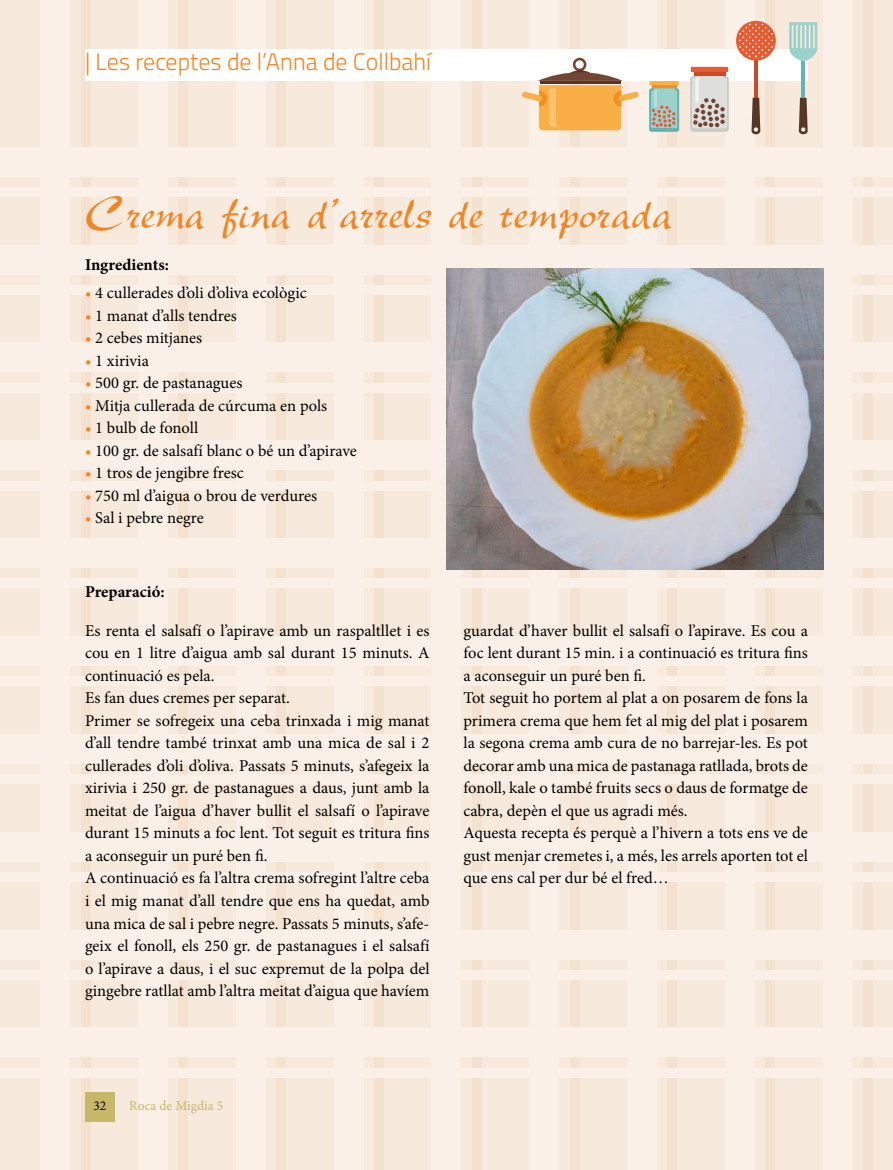
<style>
.page{position:relative;width:893px;height:1170px;background:#fff}
.page>*{position:absolute;margin:0;border:0;box-sizing:border-box;transform-origin:0 0}
.t1{font:48px "M New Berolina";color:#f18523}
.t2{font:300 24px "Titillium";color:#f18523}
.t3{font:16.5px/22.5px "Minion Pro";color:#000}
.t4{font:700 16.5px "Minion Pro";color:#000}
.t5{font:13.5px "Minion Pro";color:#c6b868}
.t6{font:13.5px "Minion Pro";color:#000}
.s1{color:#f18523}
</style>
<div class="page">
<div style="left:0;top:0;width:893px;height:1169px;background:#f7e9db"></div>
<div style="left:40px;top:0;width:30px;height:1169px;background:#faf0e7"></div>
<div style="left:138px;top:0;width:30px;height:1169px;background:#faf0e7"></div>
<div style="left:236px;top:0;width:30px;height:1169px;background:#faf0e7"></div>
<div style="left:334px;top:0;width:30px;height:1169px;background:#faf0e7"></div>
<div style="left:432px;top:0;width:29px;height:1169px;background:#faf0e7"></div>
<div style="left:529px;top:0;width:30px;height:1169px;background:#faf0e7"></div>
<div style="left:627px;top:0;width:30px;height:1169px;background:#faf0e7"></div>
<div style="left:725px;top:0;width:30px;height:1169px;background:#faf0e7"></div>
<div style="left:823px;top:0;width:30px;height:1169px;background:#faf0e7"></div>
<div style="left:81px;top:0;width:9px;height:1169px;background:#f4e1cf"></div>
<div style="left:179px;top:0;width:9px;height:1169px;background:#f4e1cf"></div>
<div style="left:276px;top:0;width:10px;height:1169px;background:#f4e1cf"></div>
<div style="left:374px;top:0;width:10px;height:1169px;background:#f4e1cf"></div>
<div style="left:472px;top:0;width:10px;height:1169px;background:#f4e1cf"></div>
<div style="left:570px;top:0;width:9px;height:1169px;background:#f4e1cf"></div>
<div style="left:668px;top:0;width:9px;height:1169px;background:#f4e1cf"></div>
<div style="left:765px;top:0;width:10px;height:1169px;background:#f4e1cf"></div>
<div style="left:863px;top:0;width:10px;height:1169px;background:#f4e1cf"></div>
<div style="left:0;top:147px;width:893px;height:29px;background:#faf0e7"></div>
<div style="left:0;top:244px;width:893px;height:30px;background:#faf0e7"></div>
<div style="left:0;top:342px;width:893px;height:30px;background:#faf0e7"></div>
<div style="left:0;top:440px;width:893px;height:30px;background:#faf0e7"></div>
<div style="left:0;top:538px;width:893px;height:30px;background:#faf0e7"></div>
<div style="left:0;top:636px;width:893px;height:29px;background:#faf0e7"></div>
<div style="left:0;top:733px;width:893px;height:30px;background:#faf0e7"></div>
<div style="left:0;top:831px;width:893px;height:30px;background:#faf0e7"></div>
<div style="left:0;top:929px;width:893px;height:30px;background:#faf0e7"></div>
<div style="left:0;top:1027px;width:893px;height:30px;background:#faf0e7"></div>
<div style="left:0;top:187px;width:893px;height:10px;background:#faf0e7"></div>
<div style="left:0;top:285px;width:893px;height:9px;background:#faf0e7"></div>
<div style="left:0;top:383px;width:893px;height:9px;background:#faf0e7"></div>
<div style="left:0;top:480px;width:893px;height:10px;background:#faf0e7"></div>
<div style="left:0;top:578px;width:893px;height:10px;background:#faf0e7"></div>
<div style="left:0;top:676px;width:893px;height:10px;background:#faf0e7"></div>
<div style="left:0;top:774px;width:893px;height:9px;background:#faf0e7"></div>
<div style="left:0;top:872px;width:893px;height:9px;background:#faf0e7"></div>
<div style="left:0;top:969px;width:893px;height:10px;background:#faf0e7"></div>
<div style="left:0;top:1067px;width:893px;height:10px;background:#faf0e7"></div>
<div style="left:85px;top:49px;width:723px;height:31px;background:#fff"></div>
<svg style="left:522px;top:58px;width:117px;height:72px"></svg>
<hr style="left:754px;top:60px;width:3px;height:38px;background:#c64b28">
<svg style="left:736px;top:21px;width:40px;height:40px"></svg>
<svg style="left:751px;top:98px;width:9px;height:36px"></svg>
<svg style="left:799px;top:98px;width:9px;height:36px"></svg>
<hr style="left:802px;top:61px;width:3px;height:37px;background:#61b5b1">
<svg style="left:789px;top:22px;width:28px;height:39px"></svg>
<hr style="left:694px;top:72px;width:31px;height:4px;background:#c64b28">
<div style="left:691px;top:67px;width:37px;height:5px;background:#e65b31"></div>
<div style="left:690px;top:76px;width:39px;height:56px;background:#cacac5;border-radius:3px"></div>
<svg style="left:692px;top:76px;width:35px;height:52px"></svg>
<hr style="left:652px;top:85px;width:24px;height:3px;background:#f29121">
<svg style="left:650px;top:81px;width:29px;height:4px"></svg>
<div style="left:649px;top:88px;width:30px;height:44px;background:#61b5b1;border-radius:2px"></div>
<svg style="left:651px;top:88px;width:26px;height:40px"></svg>
<img style="left:446px;top:269px;width:377px;height:300px">
<div style="left:85px;top:1091px;width:30px;height:30px;background:#c6b868"></div>
<h2 class="t2" style="left:85px;top:44px;width:348px">| Les receptes de l’Anna de Collbahí</h2>
<h1 class="t1" style="left:85px;top:187px;width:589px">Crema fina d’arrels de temporada</h1>
<p class="t4" style="left:85px;top:253px;width:85px">Ingredients:</p>
<p class="t3" style="left:85px;top:281px;width:223px"><span class="s1">•</span> 4 cullerades d’oli d’oliva ecològic</p>
<p class="t3" style="left:85px;top:304px;width:153px"><span class="s1">•</span> 1 manat d’alls tendres</p>
<p class="t3" style="left:85px;top:326px;width:119px"><span class="s1">•</span> 2 cebes mitjanes</p>
<p class="t3" style="left:85px;top:349px;width:65px"><span class="s1">•</span> 1 xirivia</p>
<p class="t3" style="left:85px;top:371px;width:159px"><span class="s1">•</span> 500 gr. de pastanagues</p>
<p class="t3" style="left:85px;top:394px;width:244px"><span class="s1">•</span> Mitja cullerada de cúrcuma en pols</p>
<p class="t3" style="left:85px;top:416px;width:115px"><span class="s1">•</span> 1 bulb de fonoll</p>
<p class="t3" style="left:85px;top:439px;width:273px"><span class="s1">•</span> 100 gr. de salsafí blanc o bé un d’apirave</p>
<p class="t3" style="left:85px;top:461px;width:160px"><span class="s1">•</span> 1 tros de jengibre fresc</p>
<p class="t3" style="left:85px;top:484px;width:234px"><span class="s1">•</span> 750 ml d’aigua o brou de verdures</p>
<p class="t3" style="left:85px;top:506px;width:120px"><span class="s1">•</span> Sal i pebre negre</p>
<p class="t4" style="left:85px;top:579px;width:81px">Preparació:</p>
<p class="t3" style="left:85px;top:619px;width:346px">Es renta el salsafí o l’apirave amb un raspaltllet i es cou en 1 litre d’aigua amb sal durant 15 minuts. A continuació es pela.<br>Es fan dues cremes per separat.<br>Primer se sofregeix una ceba trinxada i mig manat d’all tendre també trinxat amb una mica de sal i 2 cullerades d’oli d’oliva. Passats 5 minuts, s’afegeix la xirivia i 250 gr. de pastanagues a daus, junt amb la meitat de l’aigua d’haver bullit el salsafí o l’apirave durant 15 minuts a foc lent. Tot seguit es tritura fins a aconseguir un puré ben fi.<br>A continuació es fa l’altra crema sofregint l’altre ceba i el mig manat d’all tendre que ens ha quedat, amb una mica de sal i pebre negre. Passats 5 minuts, s’afe&shy;geix el fonoll, els 250 gr. de pastanagues i el salsafí o l’apirave a daus, i el suc expremut de la polpa del gingebre ratllat amb l’altra meitat d’aigua que havíem</p>
<p class="t3" style="left:463px;top:619px;width:346px">guardat d’haver bullit el salsafí o l’apirave. Es cou a foc lent durant 15 min. i a continuació es tritura fins a aconseguir un puré ben fi.<br>Tot seguit ho portem al plat a on posarem de fons la primera crema que hem fet al mig del plat i posarem la segona crema amb cura de no barrejar-les. Es pot decorar amb una mica de pastanaga ratllada, brots de fonoll, kale o també fruits secs o daus de formatge de cabra, depèn el que us agradi més.<br>Aquesta recepta és perquè a l’hivern a tots ens ve de gust menjar cremetes i, a més, les arrels aporten tot el que ens cal per dur bé el fred…</p>
<p class="t6" style="left:93px;top:1096px;width:14px">32</p>
<p class="t5" style="left:129px;top:1096px;width:96px">Roca de Migdia 5</p>
</div>
